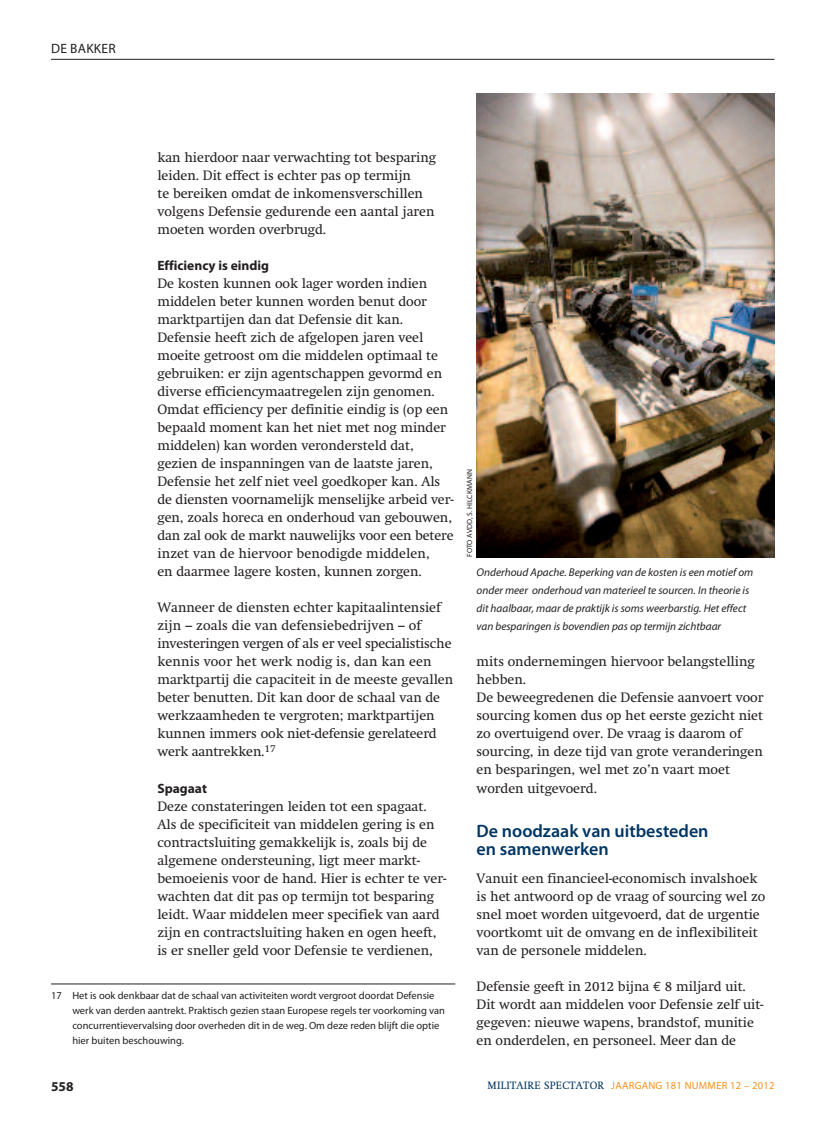
<style>
.page{position:relative;width:817px;height:1136px;background:#fff}
.page>*{position:absolute;margin:0;border:0;box-sizing:border-box;transform-origin:0 0}
.t1{font:600 18px/18px "Myriad Pro";color:#003562}
.t2{font:13.5px/18px "Swift";color:#231f20}
.t3{font:700 13.5px "Myriad Pro";color:#231f20}
.t4{font:13.5px "Myriad Pro";letter-spacing:.02em;color:#231f20}
.t5{font:italic 11.25px/18px "Myriad Pro";color:#231f20}
.t6{font:10.5px/15px "Myriad Pro";color:#231f20}
.t7{font:10.5px "Myriad Pro";letter-spacing:.025em;color:#f68f1e}
.t8{font:7.5px "Myriad Pro";letter-spacing:.02em;color:#231f20}
.s1{font-family:"Euro Mono"}
.s2{font-family:"Swift";color:#003562}
</style>
<div class="page">
<hr style="left:51px;top:59px;width:723px;height:1px;background:#231f20">
<hr style="left:51px;top:983px;width:404px;height:1px;background:#231f20">
<img style="left:476px;top:93px;width:298px;height:464px">
<p class="t4" style="left:51px;top:43px;width:66px">DE BAKKER</p>
<p class="t2" style="left:157px;top:150px;width:280px">kan hierdoor naar verwachting tot besparing leiden. Dit effect is echter pas op termijn<br>te bereiken omdat de inkomensverschillen volgens Defensie gedurende een aantal jaren moeten worden overbrugd.</p>
<p class="t3" style="left:157px;top:260px;width:113px">Efficiency is eindig</p>
<p class="t2" style="left:157px;top:276px;width:298px">De kosten kunnen ook lager worden indien middelen beter kunnen worden benut door marktpartijen dan dat Defensie dit kan.<br>Defensie heeft zich de afgelopen jaren veel moeite getroost om die middelen optimaal te gebruiken: er zijn agentschappen gevormd en diverse efficiencymaatregelen zijn genomen.<br>Omdat efficiency per definitie eindig is (op een bepaald moment kan het niet met nog minder middelen) kan worden verondersteld dat, gezien de inspanningen van de laatste jaren, Defensie het zelf niet veel goedkoper kan. Als de diensten voornamelijk menselijke arbeid ver&shy;gen, zoals horeca en onderhoud van gebouwen, dan zal ook de markt nauwelijks voor een betere inzet van de hiervoor benodigde middelen,<br>en daarmee lagere kosten, kunnen zorgen.</p>
<p class="t2" style="left:157px;top:600px;width:297px">Wanneer de diensten echter kapitaalintensief zijn – zoals die van defensiebedrijven – of investeringen vergen of als er veel specialistische kennis voor het werk nodig is, dan kan een marktpartij die capaciteit in de meeste gevallen beter benutten. Dit kan door de schaal van de werkzaamheden te vergroten; marktpartijen kunnen immers ook niet-defensie gerelateerd werk aantrekken.<sup>17</sup></p>
<p class="t3" style="left:157px;top:782px;width:51px">Spagaat</p>
<p class="t2" style="left:157px;top:798px;width:290px">Deze constateringen leiden tot een spagaat.<br>Als de specificiteit van middelen gering is en contractsluiting gemakkelijk is, zoals bij de algemene ondersteuning, ligt meer markt&shy;bemoeienis voor de hand. Hier is echter te ver&shy;wachten dat dit pas op termijn tot besparing leidt. Waar middelen meer specifiek van aard zijn en contractsluiting haken en ogen heeft, is er sneller geld voor Defensie te verdienen,</p>
<p class="t6" style="left:72px;top:988px;width:374px;text-indent:-21px">17 Het is ook denkbaar dat de schaal van activiteiten wordt vergroot doordat Defensie werk van derden aantrekt. Praktisch gezien staan Europese regels ter voorkoming van concurrentievervalsing door overheden dit in de weg. Om deze reden blijft die optie hier buiten beschouwing.</p>
<p class="t8" style="left:466px;top:557px;width:90px;rotate:-90deg">FOTO AVDD, S. HILCKMANN</p>
<p class="t5" style="left:476px;top:564px;width:278px">Onderhoud Apache. Beperking van de kosten is een motief om onder meer onderhoud van materieel te sourcen. In theorie is dit haalbaar, maar de praktijk is soms weerbarstig. Het effect van besparingen is bovendien pas op termijn zichtbaar</p>
<p class="t2" style="left:476px;top:654px;width:288px">mits ondernemingen hiervoor belangstelling hebben.<br>De beweegredenen die Defensie aanvoert voor sourcing komen dus op het eerste gezicht niet zo overtuigend over. De vraag is daarom of sourcing, in deze tijd van grote veranderingen en besparingen, wel met zo’n vaart moet worden uitgevoerd.</p>
<h1 class="t1" style="left:476px;top:823px;width:233px">De noodzaak van uitbesteden en samenwerken</h1>
<p class="t2" style="left:476px;top:870px;width:290px">Vanuit een financieel-economisch invalshoek is het antwoord op de vraag of sourcing wel zo snel moet worden uitgevoerd, dat de urgentie voortkomt uit de omvang en de inflexibiliteit van de personele middelen.</p>
<p class="t2" style="left:476px;top:978px;width:288px">Defensie geeft in 2012 bijna <span class="s1">€</span> 8 miljard uit.<br>Dit wordt aan middelen voor Defensie zelf uit&shy;gegeven: nieuwe wapens, brandstof, munitie en onderdelen, en personeel. Meer dan de</p>
<p class="t3" style="left:51px;top:1081px;width:24px">558</p>
<p class="t7" style="left:487px;top:1080px;width:288px"><span class="s2">MILITAIRE SPECTATOR</span> JAARGANG 181 NUMMER 12 – 2012</p>
</div>
